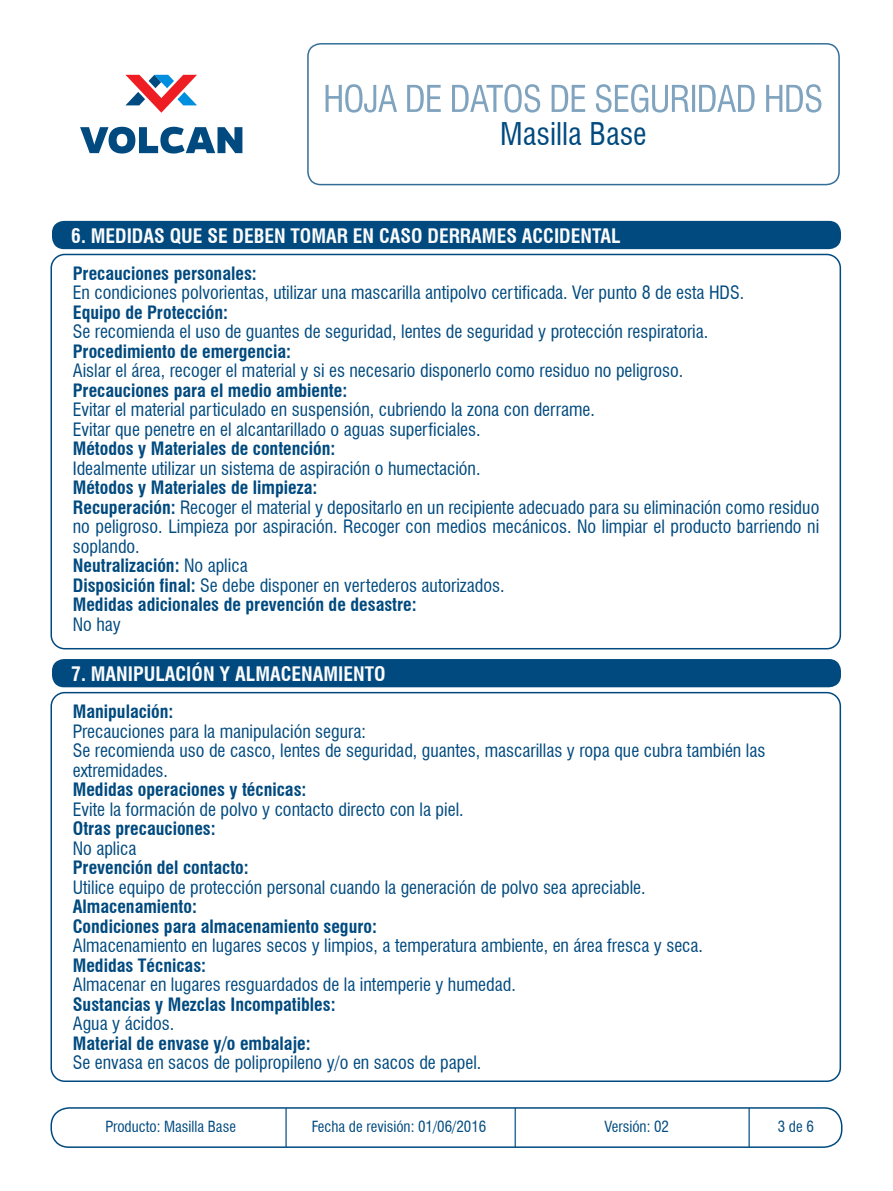
<style>
.page{position:relative;width:893px;height:1191px;background:#fff}
.page>*{position:absolute;margin:0;border:0;box-sizing:border-box;transform-origin:0 0}
.t1{font:condensed 30.6px "Swiss 721 BT";color:#004a7f}
.t2{font:700 condensed 19.5px "Swiss 721 BT";color:#fbfbfc}
.t3{font:condensed 18px/19.5px "Swiss 721 BT";color:#004a7f}
.t4{font:700 condensed 18px/19.5px "Swiss 721 BT";color:#004a7f}
.t5{font:condensed 15px "Swiss 721 BT";color:#004a7f}
.s1{font-weight:700}
</style>
<div class="page">
<div style="left:50px;top:254px;width:791px;height:395px;border:2px solid #004a7f;border-radius:14px"></div>
<div style="left:52px;top:221px;width:789px;height:28px;background:#004a7f;border-radius:12px"></div>
<div style="left:50px;top:692px;width:791px;height:390px;border:2px solid #004a7f;border-radius:13px"></div>
<div style="left:52px;top:659px;width:789px;height:28px;background:#004a7f;border-radius:12px"></div>
<div style="left:50px;top:1107px;width:792px;height:41px;border:2px solid #004a7f;border-radius:18px"></div>
<hr style="left:285px;top:1108px;width:2px;height:39px;background:#004a7f">
<hr style="left:514px;top:1108px;width:2px;height:39px;background:#004a7f">
<hr style="left:748px;top:1108px;width:2px;height:39px;background:#004a7f">
<div style="left:307px;top:43px;width:533px;height:142px;border:2px solid #004a7f;border-radius:13px"></div>
<svg style="left:326px;top:84px;width:495px;height:29px"></svg>
<svg style="left:125px;top:75px;width:72px;height:38px"></svg>
<svg style="left:80px;top:127px;width:162px;height:26px"></svg>
<h1 class="t1" style="left:500px;top:115px;width:148px">Masilla Base</h1>
<p class="t2" style="left:71px;top:224px;width:551px">6. MEDIDAS QUE SE DEBEN TOMAR EN CASO DERRAMES ACCIDENTAL</p>
<p class="t4" style="left:73px;top:263px;width:186px">Precauciones personales:</p>
<p class="t3" style="left:73px;top:283px;width:673px">En condiciones polvorientas, utilizar una mascarilla antipolvo certificada. Ver punto 8 de esta HDS.</p>
<p class="t4" style="left:73px;top:302px;width:157px">Equipo de Protección:</p>
<p class="t3" style="left:73px;top:322px;width:637px">Se recomienda el uso de guantes de seguridad, lentes de seguridad y protección respiratoria.</p>
<p class="t4" style="left:73px;top:341px;width:220px">Procedimiento de emergencia:</p>
<p class="t3" style="left:73px;top:361px;width:612px">Aislar el área, recoger el material y si es necesario disponerlo como residuo no peligroso.</p>
<p class="t4" style="left:73px;top:380px;width:276px">Precauciones para el medio ambiente:</p>
<p class="t3" style="left:73px;top:400px;width:524px">Evitar el material particulado en suspensión, cubriendo la zona con derrame.<br>Evitar que penetre en el alcantarillado o aguas superficiales.</p>
<p class="t4" style="left:73px;top:439px;width:264px">Métodos y Materiales de contención:</p>
<p class="t3" style="left:73px;top:458px;width:409px">Idealmente utilizar un sistema de aspiración o humectación.</p>
<p class="t3" style="left:73px;top:478px;width:748px"><span class="s1">Métodos y Materiales de limpieza:<br>Recuperación:</span> Recoger el material y depositarlo en un recipiente adecuado para su eliminación como residuo no peligroso. Limpieza por aspiración. Recoger con medios mecánicos. No limpiar el producto barriendo ni soplando.<br><span class="s1">Neutralización:</span> No aplica<br><span class="s1">Disposición final:</span> Se debe disponer en vertederos autorizados.<br><span class="s1">Medidas adicionales de prevención de desastre:</span></p>
<p class="t3" style="left:73px;top:614px;width:50px">No hay</p>
<p class="t2" style="left:71px;top:662px;width:316px">7. MANIPULACIÓN Y ALMACENAMIENTO</p>
<p class="t4" style="left:73px;top:701px;width:102px">Manipulación:</p>
<p class="t3" style="left:73px;top:721px;width:694px">Precauciones para la manipulación segura:<br>Se recomienda uso de casco, lentes de seguridad, guantes, mascarillas y ropa que cubra también las extremidades.</p>
<p class="t4" style="left:73px;top:779px;width:235px">Medidas operaciones y técnicas:</p>
<p class="t3" style="left:73px;top:799px;width:392px">Evite la formación de polvo y contacto directo con la piel.</p>
<p class="t4" style="left:73px;top:818px;width:144px">Otras precauciones:</p>
<p class="t3" style="left:73px;top:838px;width:65px">No aplica</p>
<p class="t4" style="left:73px;top:857px;width:178px">Prevención del contacto:</p>
<p class="t3" style="left:73px;top:877px;width:574px">Utilice equipo de protección personal cuando la generación de polvo sea apreciable.</p>
<p class="t4" style="left:73px;top:896px;width:306px">Almacenamiento:<br>Condiciones para almacenamiento seguro:</p>
<p class="t3" style="left:73px;top:935px;width:632px">Almacenamiento en lugares secos y limpios, a temperatura ambiente, en área fresca y seca.</p>
<p class="t4" style="left:73px;top:955px;width:135px">Medidas Técnicas:</p>
<p class="t3" style="left:73px;top:974px;width:445px">Almacenar en lugares resguardados de la intemperie y humedad.</p>
<p class="t4" style="left:73px;top:994px;width:264px">Sustancias y Mezclas Incompatibles:</p>
<p class="t3" style="left:73px;top:1013px;width:103px">Agua y ácidos.</p>
<p class="t4" style="left:73px;top:1033px;width:239px">Material de envase y/o embalaje:</p>
<p class="t3" style="left:73px;top:1052px;width:410px">Se envasa en sacos de polipropileno y/o en sacos de papel.</p>
<p class="t5" style="left:105px;top:1118px;width:132px">Producto: Masilla Base</p>
<p class="t5" style="left:312px;top:1118px;width:176px">Fecha de revisión: 01/06/2016</p>
<p class="t5" style="left:604px;top:1118px;width:66px">Versión: 02</p>
<p class="t5" style="left:778px;top:1118px;width:38px">3 de 6</p>
</div>
